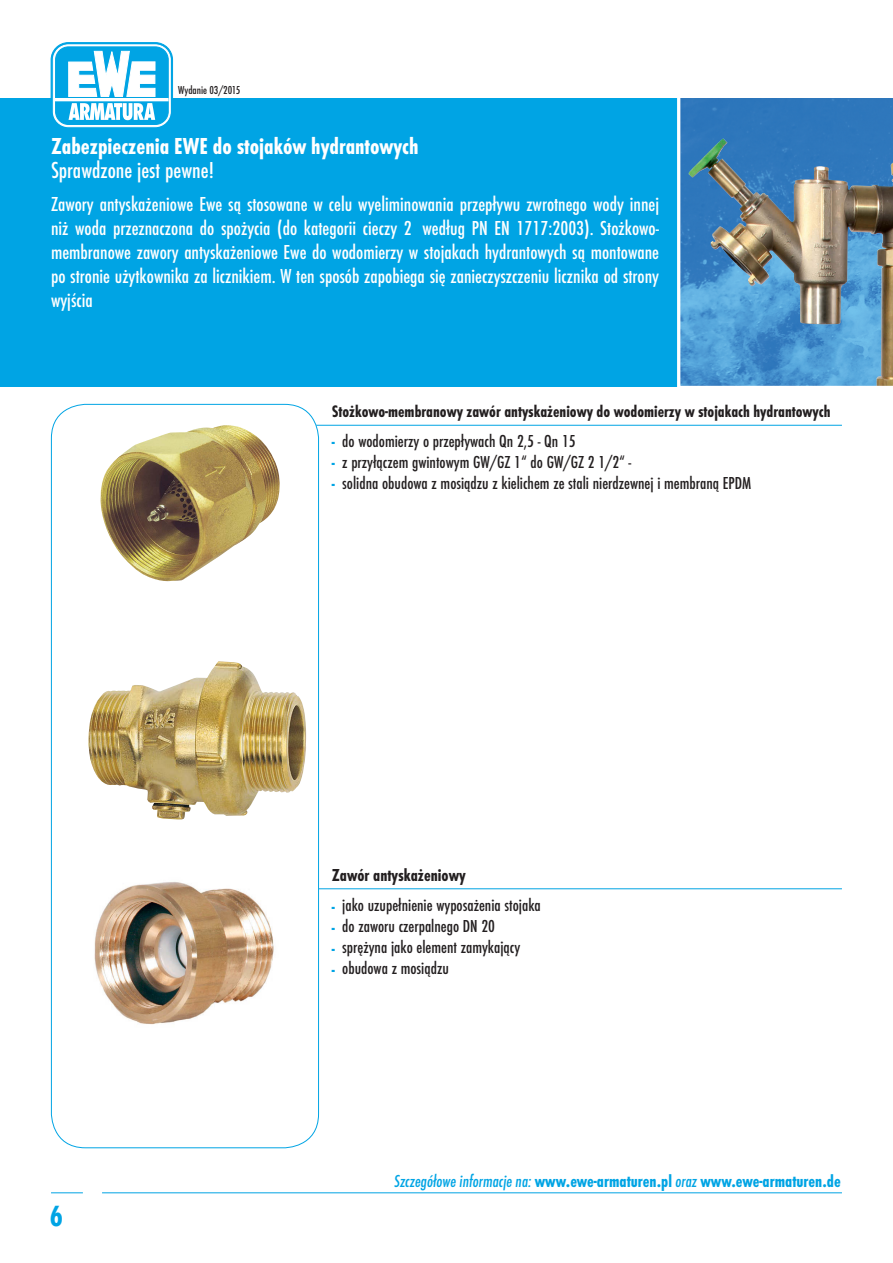
<style>
.page{position:relative;width:893px;height:1263px;background:#fff}
.page>*{position:absolute;margin:0;border:0;box-sizing:border-box;transform-origin:0 0}
.t1{font:700 condensed 27px "Futura Com";color:#00a4e4}
.t2{font:700 condensed 24px "Futura TCE";color:#fff}
.t3{font:500 condensed 24px "Futura TCE";color:#fff}
.t4{font:500 condensed 21px/24px "Futura TCE";color:#fff;text-align:justify}
.t5{font:500 condensed 18px "Futura TCE";color:#231f20}
.t6{font:700 condensed 18px "Futura TCE";color:#00a4e4}
.t7{font:700 condensed 18px "Futura TCE";color:#231f20}
.t8{font:700 condensed 17.25px "Futura TCE";color:#231f20}
.t9{font:500 condensed 12px "Futura TCE";color:#231f20}
.s1{font-weight:700;color:#00a4e4}
.s2{font-family:"Futura TCE Medi Cond Obli";font-weight:400;font-stretch:normal}
</style>
<div class="page">
<div style="left:0;top:99px;width:893px;height:288px;background:#00a4e4"></div>
<hr style="left:102px;top:1192px;width:740px;height:1px;background:#00a4e4">
<hr style="left:51px;top:1192px;width:32px;height:1px;background:#00a4e4">
<hr style="left:316px;top:425px;width:526px;height:1px;background:#00a4e4">
<div style="left:51px;top:43px;width:122px;height:86px;border:1px solid #00a4e4;border-radius:17px"></div>
<svg style="left:53px;top:45px;width:117px;height:82px"></svg>
<div style="left:53px;top:45px;width:117px;height:82px;border:1px solid #fff;border-radius:15px"></div>
<div style="left:56px;top:47px;width:112px;height:77px;background:#00a4e4;border-radius:13px"></div>
<div style="left:56px;top:47px;width:112px;height:77px;border:1px solid #00a4e4;border-radius:13px"></div>
<svg style="left:69px;top:51px;width:86px;height:46px"></svg>
<div style="left:56px;top:99px;width:112px;height:2px;border:1px solid #fff"></div>
<svg style="left:69px;top:103px;width:86px;height:17px"></svg>
<hr style="left:319px;top:888px;width:523px;height:1px;background:#00a4e4">
<img style="left:88px;top:661px;width:218px;height:158px">
<img style="left:100px;top:425px;width:180px;height:156px">
<img style="left:94px;top:881px;width:180px;height:144px">
<img style="left:677px;top:98px;width:216px;height:289px">
<p class="t9" style="left:178px;top:83px;width:64px">Wydanie 03/2015</p>
<p class="t2" style="left:51px;top:132px;width:369px">Zabezpieczenia EWE do stojaków hydrantowych</p>
<p class="t3" style="left:51px;top:157px;width:165px">Sprawdzone jest pewne!</p>
<p class="t4" style="left:51px;top:192px;width:610px">Zawory antyskażeniowe Ewe są stosowane w celu wyeliminowania przepływu zwrotnego wody innej niż woda przeznaczona do spożycia (do kategorii cieczy 2 według PN EN 1717:2003). Stożkowo&shy;membranowe zawory antyskażeniowe Ewe do wodomierzy w stojakach hydrantowych są montowane po stronie użytkownika za licznikiem. W ten sposób zapobiega się zanieczyszczeniu licznika od strony wyjścia</p>
<p class="t8" style="left:332px;top:401px;width:500px">Stożkowo-membranowy zawór antyskażeniowy do wodomierzy w stojakach hydrantowych</p>
<p class="t5" style="left:332px;top:431px;width:246px"><span class="s1">-</span> do wodomierzy o przepływach Qn 2,5 - Qn 15</p>
<p class="t5" style="left:332px;top:452px;width:301px"><span class="s1">-</span> z przyłączem gwintowym GW/GZ 1“ do GW/GZ 2 1/2“ -</p>
<p class="t5" style="left:332px;top:473px;width:421px"><span class="s1">-</span> solidna obudowa z mosiądzu z kielichem ze stali nierdzewnej i membraną EPDM</p>
<p class="t7" style="left:332px;top:865px;width:136px">Zawór antyskażeniowy</p>
<p class="t5" style="left:332px;top:895px;width:211px"><span class="s1">-</span> jako uzupełnienie wyposażenia stojaka</p>
<p class="t5" style="left:332px;top:916px;width:165px"><span class="s1">-</span> do zaworu czerpalnego DN 20</p>
<p class="t5" style="left:332px;top:937px;width:190px"><span class="s1">-</span> sprężyna jako element zamykający</p>
<p class="t5" style="left:332px;top:958px;width:119px"><span class="s1">-</span> obudowa z mosiądzu</p>
<p class="t1" style="left:50px;top:1198px;width:15px">6</p>
<p class="t6" style="left:394px;top:1171px;width:448px"><span class="s2">Szczegółowe informacje na:</span> www.ewe-armaturen.pl <span class="s2">oraz</span> www.ewe-armaturen.de</p>
</div>
